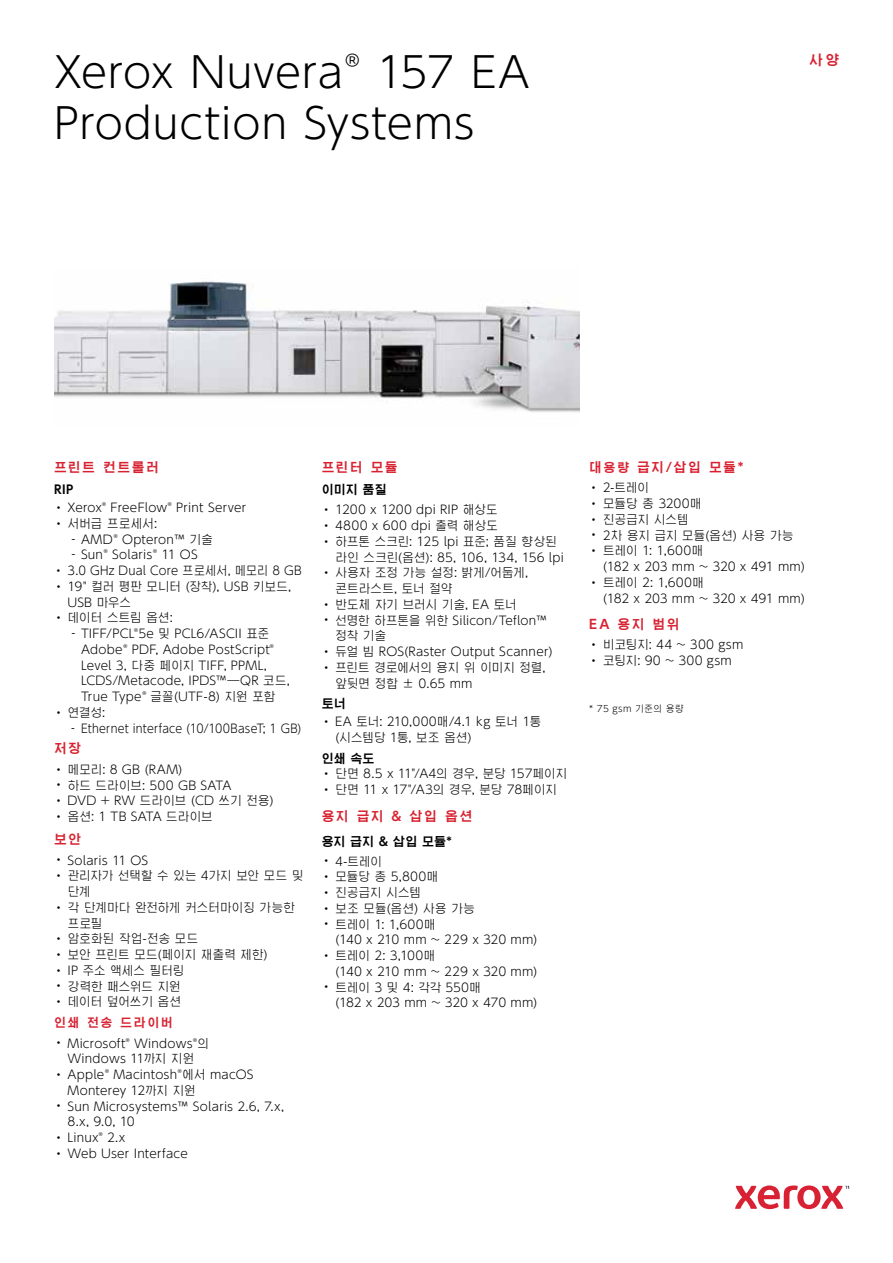
<style>
.page{position:relative;width:893px;height:1263px;background:#fff}
.page>*{position:absolute;margin:0;border:0;box-sizing:border-box;transform-origin:0 0}
.t1{font:300 42px/51px "UD Shin Go Hang Koc";letter-spacing:.01em;color:#000}
.t2{font:13.5px "UD Shin Go Hang Koc De B";color:#d82231}
.t3{font:12.75px "UD Shin Go Hang Koc De B";letter-spacing:.115em;color:#d82231}
.t4{font:300 12px/15.8px "UD Shin Go Hang Koc";color:#000}
.t5{font:300 12px/15.8px "UD Shin Go Hang Koc";letter-spacing:-.02em;color:#000}
.t6{font:300 12px/15.8px "UD Shin Go Hang Koc";letter-spacing:-.04em;color:#000}
.t7{font:300 12px/15.8px "UD Shin Go Hang Koc";letter-spacing:-.045em;color:#000}
.t8{font:300 12px "UD Shin Go Hang Koc";letter-spacing:.02em;color:#000}
.t9{font:300 12px/15.8px "UD Shin Go Hang Koc";letter-spacing:-.035em;color:#000}
.t10{font:300 12px "UD Shin Go Hang Koc";letter-spacing:.02em;color:#000;scale:.92 1}
.t11{font:300 12px "UD Shin Go Hang Koc";color:#000;scale:.96 1}
.t12{font:12px "UD Shin Go Hang Koc De B";letter-spacing:.005em;color:#000}
.t13{font:300 12px/15.8px "UD Shin Go Hang Koc";letter-spacing:-.05em;color:#000}
.t14{font:300 12px "UD Shin Go Hang Koc";letter-spacing:-.025em;color:#000}
.t15{font:12px "UD Shin Go Hang Koc De B";letter-spacing:.125em;color:#d82231}
.t16{font:300 9px "UD Shin Go Hang Koc";letter-spacing:.01em;color:#000}
.s1{font-size:9px}
.s2{font-size:12px}
</style>
<div class="page">
<img style="left:54px;top:281px;width:526px;height:131px">
<svg style="left:735px;top:1185px;width:114px;height:24px"></svg>
<h1 class="t1" style="left:54px;top:46px;width:477px">Xerox Nuvera<sup>®</sup> 157 EA<br>Production Systems</h1>
<p class="t2" style="left:809px;top:51px;width:31px">사양</p>
<p class="t3" style="left:54px;top:459px;width:106px">프린트 컨트롤러</p>
<p class="t12" style="left:54px;top:481px;width:21px">RIP</p>
<p class="t4" style="left:54px;top:499px;width:194px"><span class="s1">•</span> Xerox<sup>®</sup> FreeFlow<sup>®</sup> Print Server</p>
<p class="t4" style="left:68px;top:515px;width:147px;text-indent:-14px"><span class="s1">•</span> 서버급 프로세서:<br>–AMD<sup>®</sup> Opteron™ 기술 –Sun<sup>®</sup> Solaris<sup>®</sup> 11 OS</p>
<p class="t11" style="left:54px;top:562px;width:259px"><span class="s1">•</span> 3.0 GHz Dual Core 프로세서, 메모리 8 GB</p>
<p class="t6" style="left:68px;top:578px;width:225px;text-indent:-14px"><span class="s1">•</span> 19" 컬러 평판 모니터 (장착), USB 키보드,<br>USB 마우스</p>
<p class="t4" style="left:54px;top:610px;width:120px"><span class="s1">•</span> 데이터 스트림 옵션:</p>
<p class="t4" style="left:68px;top:625px;width:203px">–TIFF/PCL<sup>®</sup>5e 및 PCL6/ASCII 표준</p>
<p class="t4" style="left:81px;top:641px;width:195px">Adobe<sup>®</sup> PDF, Adobe PostScript<sup>®</sup></p>
<p class="t4" style="left:81px;top:657px;width:187px">Level 3, 다중 페이지 TIFF, PPML,</p>
<p class="t4" style="left:81px;top:673px;width:210px">LCDS/Metacode, IPDS™—QR 코드,</p>
<p class="t4" style="left:81px;top:688px;width:196px">True Type<sup>®</sup> 글꼴(UTF-8) 지원 포함</p>
<p class="t4" style="left:54px;top:704px;width:53px"><span class="s1">•</span> 연결성:</p>
<p class="t10" style="left:68px;top:720px;width:256px">– Ethernet interface (10/100BaseT; 1 GB)</p>
<p class="t3" style="left:54px;top:739px;width:28px">저장</p>
<p class="t4" style="left:54px;top:761px;width:130px"><span class="s1">•</span> 메모리: 8 GB (RAM)</p>
<p class="t5" style="left:54px;top:777px;width:179px"><span class="s1">•</span> 하드 드라이브: 500 GB SATA</p>
<p class="t4" style="left:54px;top:793px;width:221px"><span class="s1">•</span> DVD + RW 드라이브 (CD 쓰기 전용)</p>
<p class="t14" style="left:54px;top:808px;width:160px"><span class="s1">•</span> 옵션: 1 TB SATA 드라이브</p>
<p class="t3" style="left:54px;top:830px;width:28px">보안</p>
<p class="t4" style="left:54px;top:852px;width:96px"><span class="s1">•</span> Solaris 11 OS</p>
<p class="t13" style="left:68px;top:868px;width:238px;text-indent:-14px"><span class="s1">•</span> 관리자가 선택할 수 있는 4가지 보안 모드 및 단계</p>
<p class="t6" style="left:68px;top:899px;width:229px;text-indent:-14px"><span class="s1">•</span> 각 단계마다 완전하게 커스터마이징 가능한 프로필</p>
<p class="t5" style="left:54px;top:931px;width:146px"><span class="s1">•</span> 암호화된 작업-전송 모드</p>
<p class="t7" style="left:54px;top:946px;width:215px"><span class="s1">•</span> 보안 프린트 모드(페이지 재출력 제한)</p>
<p class="t6" style="left:54px;top:962px;width:132px"><span class="s1">•</span> IP 주소 액세스 필터링</p>
<p class="t6" style="left:54px;top:978px;width:128px"><span class="s1">•</span> 강력한 패스워드 지원</p>
<p class="t6" style="left:54px;top:994px;width:129px"><span class="s1">•</span> 데이터 덮어쓰기 옵션</p>
<p class="t15" style="left:54px;top:1013px;width:120px">인쇄 전송 드라이버</p>
<p class="t4" style="left:54px;top:1035px;width:157px;text-align:center"><span class="s1">•</span> Microsoft<sup>®</sup> Windows<sup>®</sup>의<br>Windows 11까지 지원</p>
<p class="t4" style="left:67px;top:1066px;width:188px;text-indent:-13px"><span class="s1">•</span> Apple<sup>®</sup> Macintosh<sup>®</sup>에서 macOS<br>Monterey 12까지 지원</p>
<p class="t4" style="left:68px;top:1098px;width:218px;text-indent:-14px"><span class="s1">•</span> Sun Microsystems™ Solaris 2.6, 7.x,<br>8.x, 9.0, 10</p>
<p class="t4" style="left:54px;top:1129px;width:73px"><span class="s1">•</span> Linux<sup>®</sup> 2.x</p>
<p class="t4" style="left:54px;top:1145px;width:135px"><span class="s1">•</span> Web User Interface</p>
<p class="t3" style="left:322px;top:459px;width:77px">프린터 모듈</p>
<p class="t12" style="left:322px;top:481px;width:67px">이미지 품질</p>
<p class="t4" style="left:322px;top:502px;width:178px"><span class="s1">•</span> 1200 x 1200 dpi RIP 해상도</p>
<p class="t8" style="left:322px;top:517px;width:178px"><span class="s1">•</span> 4800 x 600 dpi 출력 해상도</p>
<p class="t4" style="left:335px;top:533px;width:230px;text-indent:-14px"><span class="s1">•</span> 하프톤 스크린: 125 lpi 표준; 품질 향상된 라인 스크린(옵션): 85, 106, 134, 156 lpi</p>
<p class="t9" style="left:335px;top:565px;width:195px;text-indent:-14px"><span class="s1">•</span> 사용자 조정 가능 설정: 밝게/어둡게, 콘트라스트, 토너 절약</p>
<p class="t9" style="left:322px;top:596px;width:197px"><span class="s1">•</span> 반도체 자기 브러시 기술, EA 토너</p>
<p class="t4" style="left:335px;top:612px;width:214px;text-indent:-14px"><span class="s1">•</span> 선명한 하프톤을 위한 Silicon/Teflon™ 정착 기술</p>
<p class="t8" style="left:322px;top:643px;width:233px"><span class="s1">•</span> 듀얼 빔 ROS(Raster Output Scanner)</p>
<p class="t7" style="left:335px;top:659px;width:212px;text-indent:-14px"><span class="s1">•</span> 프린트 경로에서의 용지 위 이미지 정렬, 앞뒷면 정합 ± 0.65 mm</p>
<p class="t12" style="left:322px;top:695px;width:26px">토너</p>
<p class="t6" style="left:335px;top:713px;width:208px;text-indent:-14px"><span class="s1">•</span> EA 토너: 210,000매/4.1 kg 토너 1통 (시스템당 1통, 보조 옵션)</p>
<p class="t12" style="left:322px;top:750px;width:54px">인쇄 속도</p>
<p class="t7" style="left:322px;top:766px;width:247px"><span class="s1">•</span> 단면 8.5 x 11"/A4의 경우, 분당 157페이지</p>
<p class="t7" style="left:322px;top:781px;width:237px"><span class="s1">•</span> 단면 11 x 17"/A3의 경우, 분당 78페이지</p>
<p class="t3" style="left:322px;top:807px;width:152px">용지 급지 &amp; 삽입 옵션</p>
<p class="t12" style="left:322px;top:833px;width:132px">용지 급지 &amp; 삽입 모듈*</p>
<p class="t4" style="left:322px;top:853px;width:62px"><span class="s1">•</span> 4-트레이</p>
<p class="t4" style="left:322px;top:869px;width:118px"><span class="s1">•</span> 모듈당 총 5,800매</p>
<p class="t4" style="left:322px;top:884px;width:101px"><span class="s1">•</span> 진공급지 시스템</p>
<p class="t4" style="left:322px;top:900px;width:155px"><span class="s1">•</span> 보조 모듈(옵션) 사용 가능</p>
<p class="t4" style="left:335px;top:916px;width:204px;text-indent:-14px"><span class="s1">•</span> 트레이 1: 1,600매<br>(140 x 210 mm ~ 229 x 320 mm)</p>
<p class="t4" style="left:335px;top:947px;width:204px;text-indent:-14px"><span class="s1">•</span> 트레이 2: 3,100매<br>(140 x 210 mm ~ 229 x 320 mm)</p>
<p class="t5" style="left:335px;top:979px;width:204px;text-indent:-14px"><span class="s1">•</span> 트레이 3 및 4: 각각 550매<br>(182 x 203 mm ~ 320 x 470 mm)</p>
<p class="t3" style="left:589px;top:459px;width:156px">대<span class="s2">용량</span> 급지/삽입 모듈*</p>
<p class="t4" style="left:589px;top:480px;width:61px"><span class="s1">•</span> 2-트레이</p>
<p class="t5" style="left:589px;top:495px;width:114px"><span class="s1">•</span> 모듈당 총 3200매</p>
<p class="t4" style="left:589px;top:511px;width:101px"><span class="s1">•</span> 진공급지 시스템</p>
<p class="t4" style="left:589px;top:527px;width:206px"><span class="s1">•</span> 2차 용지 급지 모듈(옵션) 사용 가능</p>
<p class="t5" style="left:603px;top:543px;width:204px;text-indent:-14px"><span class="s1">•</span> 트레이 1: 1,600매<br>(182 x 203 mm ~ 320 x 491 mm)</p>
<p class="t5" style="left:603px;top:574px;width:204px;text-indent:-14px"><span class="s1">•</span> 트레이 2: 1,600매<br>(182 x 203 mm ~ 320 x 491 mm)</p>
<p class="t3" style="left:589px;top:615px;width:92px">EA 용지 범위</p>
<p class="t4" style="left:589px;top:636px;width:156px"><span class="s1">•</span> 비코팅지: 44 ~ 300 gsm</p>
<p class="t4" style="left:589px;top:652px;width:144px"><span class="s1">•</span> 코팅지: 90 ~ 300 gsm</p>
<p class="t16" style="left:589px;top:703px;width:96px">* 75 gsm 기준의 용량</p>
</div>
